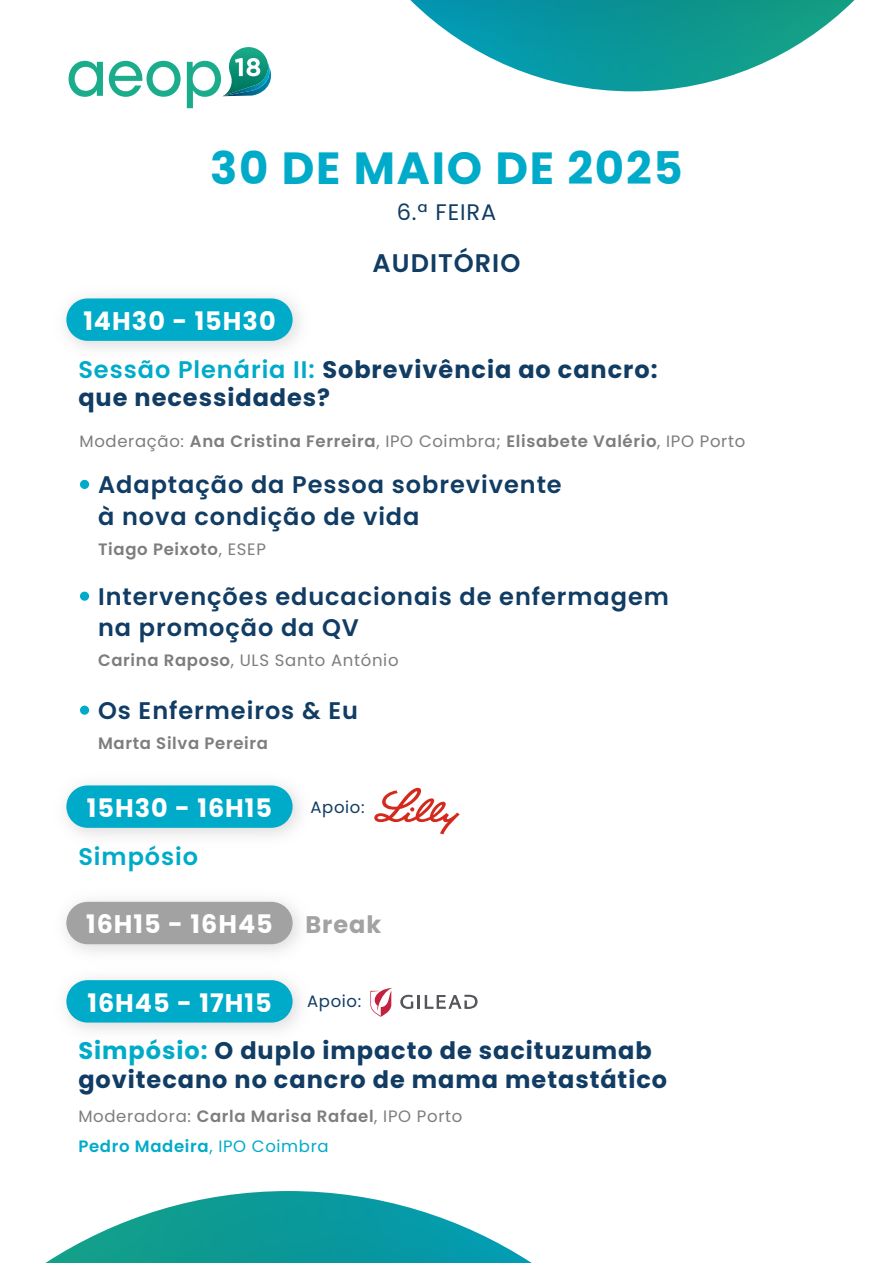
<style>
.page{position:relative;width:893px;height:1263px;background:#fff}
.page>*{position:absolute;margin:0;border:0;box-sizing:border-box;transform-origin:0 0}
.t1{font:500 62.55px "ITC Avant Garde Std";color:#1bad8b;scale:.94 1}
.t2{font:700 45px "Poppins";letter-spacing:.04em;color:#00abc9}
.t3{font:700 25.5px "Poppins";letter-spacing:.04em;color:#fff}
.t4{font:600 25.5px "Poppins";letter-spacing:.04em;color:#113c64}
.t5{font:700 24px/28.8px "Poppins";letter-spacing:.04em;color:#113c64}
.t6{font:600 24px/31.5px "Poppins";letter-spacing:.04em;color:#113c64}
.t7{font:600 24px "Poppins";letter-spacing:.04em;color:#00abc9}
.t8{font:700 24px "Poppins";letter-spacing:.04em;color:#a2a2a2}
.t9{font:22.5px "Poppins";letter-spacing:.04em;color:#113c64}
.t10{font:600 16.5px "Poppins";letter-spacing:.04em;color:#7d7d7d}
.t11{font:16.5px/30.5px "Poppins";letter-spacing:.04em;color:#7d7d7d}
.t12{font:16.5px "Poppins";letter-spacing:.04em;color:#113c64}
.s1{font-weight:600;color:#00abc9}
.s2{font-weight:400}
.s3{font-weight:600}
.s4{color:#00abc9}
</style>
<div class="page">
<svg style="left:45px;top:1191px;width:487px;height:72px"></svg>
<svg style="left:410px;top:0;width:444px;height:91px"></svg>
<svg style="left:223px;top:47px;width:48px;height:49px"></svg>
<div style="left:66px;top:298px;width:227px;height:43px;background:#00abc9;border-radius:21px"></div>
<div style="left:80px;top:480px;width:9px;height:9px;background:#00abc9;border-radius:50%"></div>
<div style="left:80px;top:592px;width:9px;height:9px;background:#00abc9;border-radius:50%"></div>
<div style="left:80px;top:706px;width:9px;height:9px;background:#00abc9;border-radius:50%"></div>
<div style="left:66px;top:785px;width:227px;height:43px;background:#00abc9;border-radius:21px"></div>
<div style="left:66px;top:902px;width:227px;height:42px;background:#a2a2a2;border-radius:21px"></div>
<img style="left:65px;top:979px;width:235px;height:52px">
<div style="left:66px;top:980px;width:227px;height:42px;background:#00abc9;border-radius:21px"></div>
<svg style="left:400px;top:995px;width:78px;height:14px"></svg>
<svg style="left:370px;top:988px;width:22px;height:29px"></svg>
<svg style="left:374px;top:788px;width:86px;height:46px"></svg>
<h1 class="t1" style="left:66px;top:34px;width:168px">aeop</h1>
<h2 class="t2" style="left:210px;top:142px;width:474px">30 DE MAIO DE 2025</h2>
<p class="t9" style="left:397px;top:199px;width:101px">6.ª FEIRA</p>
<p class="t4" style="left:373px;top:248px;width:149px">AUDITÓRIO</p>
<p class="t3" style="left:83px;top:306px;width:194px">14H30 - 15H30</p>
<p class="t5" style="left:78px;top:355px;width:581px"><span class="s1">Sessão Plenária II:</span> Sobrevivência ao cancro: que necessidades?</p>
<p class="t10" style="left:80px;top:432px;width:667px"><span class="s2">Moderação:</span> Ana Cristina Ferreira<span class="s2">, IPO Coimbra;</span> Elisabete Valério<span class="s2">, IPO Porto</span></p>
<p class="t6" style="left:98px;top:469px;width:465px">Adaptação da Pessoa sobrevivente à nova condição de vida</p>
<p class="t10" style="left:98px;top:539px;width:169px">Tiago Peixoto<span class="s2">, ESEP</span></p>
<p class="t6" style="left:98px;top:581px;width:572px">Intervenções educacionais de enfermagem na promoção da QV</p>
<p class="t11" style="left:98px;top:645px;width:302px"><span class="s3">Carina Raposo</span>, ULS Santo António</p>
<p class="t6" style="left:98px;top:695px;width:261px">Os Enfermeiros &amp; Eu</p>
<p class="t10" style="left:98px;top:733px;width:171px">Marta Silva Pereira</p>
<p class="t3" style="left:87px;top:793px;width:187px">15H30 - 16H15</p>
<p class="t7" style="left:78px;top:842px;width:121px">Simpósio</p>
<p class="t12" style="left:310px;top:798px;width:56px">Apoio:</p>
<p class="t3" style="left:86px;top:910px;width:188px">16H15 - 16H45</p>
<p class="t8" style="left:306px;top:910px;width:77px">Break</p>
<p class="t3" style="left:87px;top:988px;width:186px">16H45 - 17H15</p>
<p class="t12" style="left:307px;top:991px;width:56px">Apoio:</p>
<p class="t5" style="left:78px;top:1036px;width:590px"><span class="s4">Simpósio:</span> O duplo impacto de sacituzumab govitecano no cancro de mama metastático</p>
<p class="t11" style="left:78px;top:1100px;width:385px">Moderadora: <span class="s3">Carla Marisa Rafael</span>, IPO Porto<br><span class="s1">Pedro Madeira</span><span class="s4">, IPO Coimbra</span></p>
</div>
